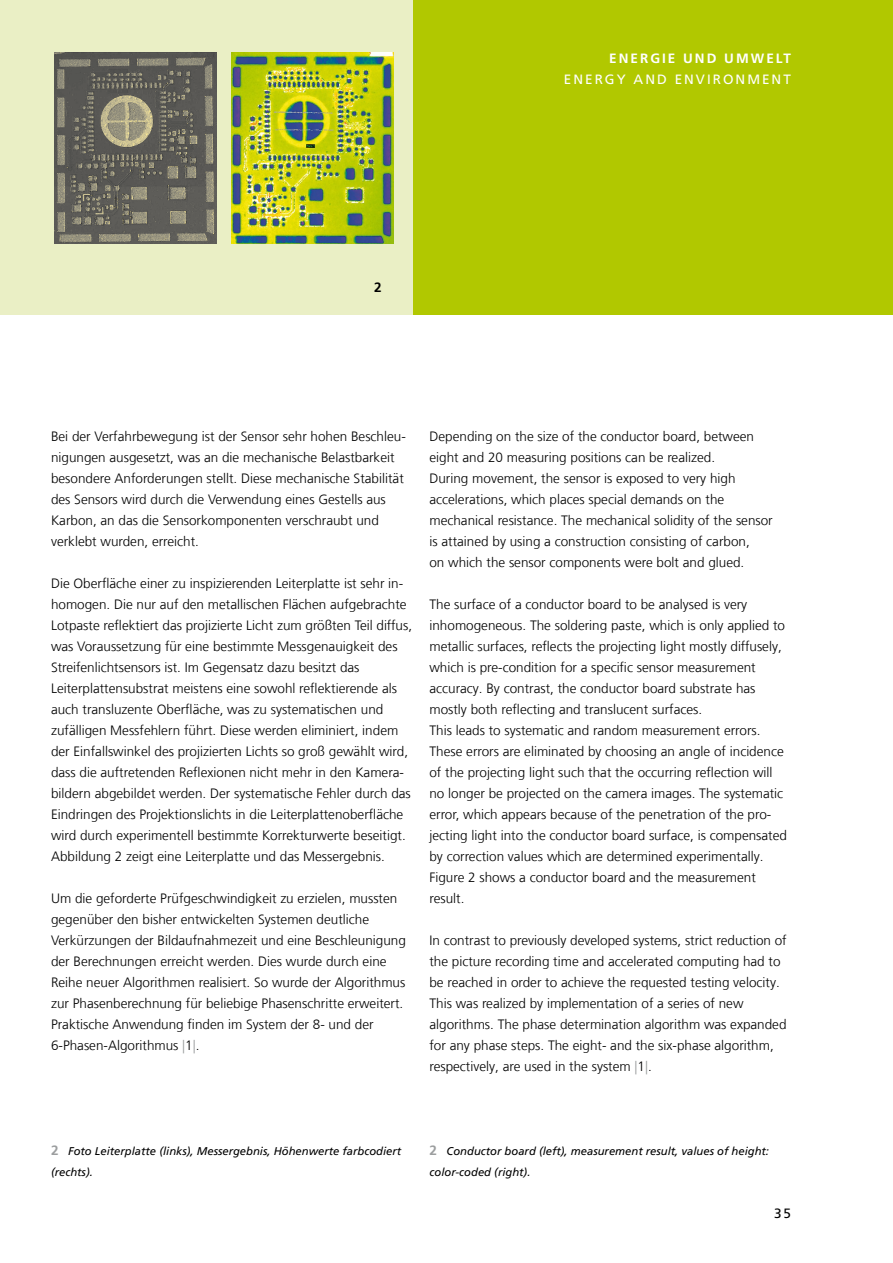
<style>
.page{position:relative;width:893px;height:1263px;background:#fff}
.page>*{position:absolute;margin:0;border:0;box-sizing:border-box;transform-origin:0 0}
.t1{font:300 13.5px/21px "Frutiger LT Com";color:#000}
.t2{font:13.5px "Frutiger LT Com";color:#fff}
.t3{font:700 13.5px "Frutiger LT Com";letter-spacing:.15em;color:#fff}
.t4{font:13.5px "Frutiger LT Com";color:#000}
.t5{font:700 13.5px "Frutiger LT Com";color:#000}
.t6{font:italic 11.25px/21px "Frutiger LT Com";color:#000}
.s1{color:#9c9e9f}
.s2{font-weight:700;font-style:normal;font-size:13.5px;color:#9c9e9f}
</style>
<div class="page">
<div style="left:0;top:0;width:893px;height:315px;background:#b1c800"></div>
<div style="left:0;top:0;width:412px;height:315px;background:#eaefc5"></div>
<img style="left:54px;top:53px;width:162px;height:190px">
<img style="left:232px;top:53px;width:162px;height:190px">
<p class="t3" style="left:609px;top:51px;width:183px">E NER GIE UND UMWELT</p>
<p class="t2" style="left:564px;top:72px;width:21px">ENERG</p>
<p class="t2" style="left:617px;top:72px;width:29px">Y AND</p>
<p class="t2" style="left:675px;top:72px;width:12px">ENVIRONMENT</p>
<p class="t5" style="left:374px;top:279px;width:9px">2</p>
<p class="t1" style="left:51px;top:426px;width:356px">Bei der Verfahrbewegung ist der Sensor sehr hohen Beschleu&shy;nigungen ausgesetzt, was an die mechanische Belastbarkeit besondere Anforderungen stellt. Diese mechanische Stabilität des Sensors wird durch die Verwendung eines Gestells aus Karbon, an das die Sensorkomponenten verschraubt und verklebt wurden, erreicht.</p>
<p class="t1" style="left:51px;top:573px;width:363px">Die Oberfläche einer zu inspizierenden Leiterplatte ist sehr in&shy;homogen. Die nur auf den metallischen Flächen aufgebrachte Lotpaste reflektiert das projizierte Licht zum größten Teil diffus, was Voraussetzung für eine bestimmte Messgenauigkeit des Streifenlichtsensors ist. Im Gegensatz dazu besitzt das Leiterplattensubstrat meistens eine sowohl reflektierende als auch transluzente Oberfläche, was zu systematischen und zufälligen Messfehlern führt. Diese werden eliminiert, indem der Einfallswinkel des projizierten Lichts so groß gewählt wird, dass die auftretenden Reflexionen nicht mehr in den Kamera&shy;bildern abgebildet werden. Der systematische Fehler durch das Eindringen des Projektionslichts in die Leiterplattenoberfläche wird durch experimentell bestimmte Korrekturwerte beseitigt.<br>Abbildung 2 zeigt eine Leiterplatte und das Messergebnis.</p>
<p class="t1" style="left:51px;top:888px;width:356px">Um die geforderte Prüfgeschwindigkeit zu erzielen, mussten gegenüber den bisher entwickelten Systemen deutliche Verkürzungen der Bildaufnahmezeit und eine Beschleunigung der Berechnungen erreicht werden. Dies wurde durch eine Reihe neuer Algorithmen realisiert. So wurde der Algorithmus zur Phasenberechnung für beliebige Phasenschritte erweitert.<br>Praktische Anwendung finden im System der 8- und der 6-Phasen-Algorithmus <span class="s1">|</span>1<span class="s1">|</span>.</p>
<p class="t1" style="left:429px;top:426px;width:345px">Depending on the size of the conductor board, between eight and 20 measuring positions can be realized.<br>During movement, the sensor is exposed to very high accelerations, which places special demands on the mechanical resistance. The mechanical solidity of the sensor is attained by using a construction consisting of carbon,<br>on which the sensor components were bolt and glued.</p>
<p class="t1" style="left:429px;top:594px;width:359px">The surface of a conductor board to be analysed is very inhomogeneous. The soldering paste, which is only applied to metallic surfaces, reflects the projecting light mostly diffusely, which is pre-condition for a specific sensor measurement accuracy. By contrast, the conductor board substrate has mostly both reflecting and translucent surfaces.<br>This leads to systematic and random measurement errors.<br>These errors are eliminated by choosing an angle of incidence of the projecting light such that the occurring reflection will no longer be projected on the camera images. The systematic error, which appears because of the penetration of the pro&shy;jecting light into the conductor board surface, is compensated by correction values which are determined experimentally.<br>Figure 2 shows a conductor board and the measurement result.</p>
<p class="t1" style="left:429px;top:930px;width:359px">In contrast to previously developed systems, strict reduction of the picture recording time and accelerated computing had to be reached in order to achieve the requested testing velocity.<br>This was realized by implementation of a series of new algorithms. The phase determination algorithm was expanded for any phase steps. The eight- and the six-phase algorithm, respectively, are used in the system <span class="s1">|</span>1<span class="s1">|</span>.</p>
<p class="t6" style="left:51px;top:1141px;width:352px"><span class="s2">2</span> Foto Leiterplatte (links), Messergebnis, Höhenwerte farbcodiert (rechts).</p>
<p class="t6" style="left:429px;top:1141px;width:341px"><span class="s2">2</span> Conductor board (left), measurement result, values of height: color-coded (right).</p>
<p class="t4" style="left:774px;top:1205px;width:18px">35</p>
</div>
